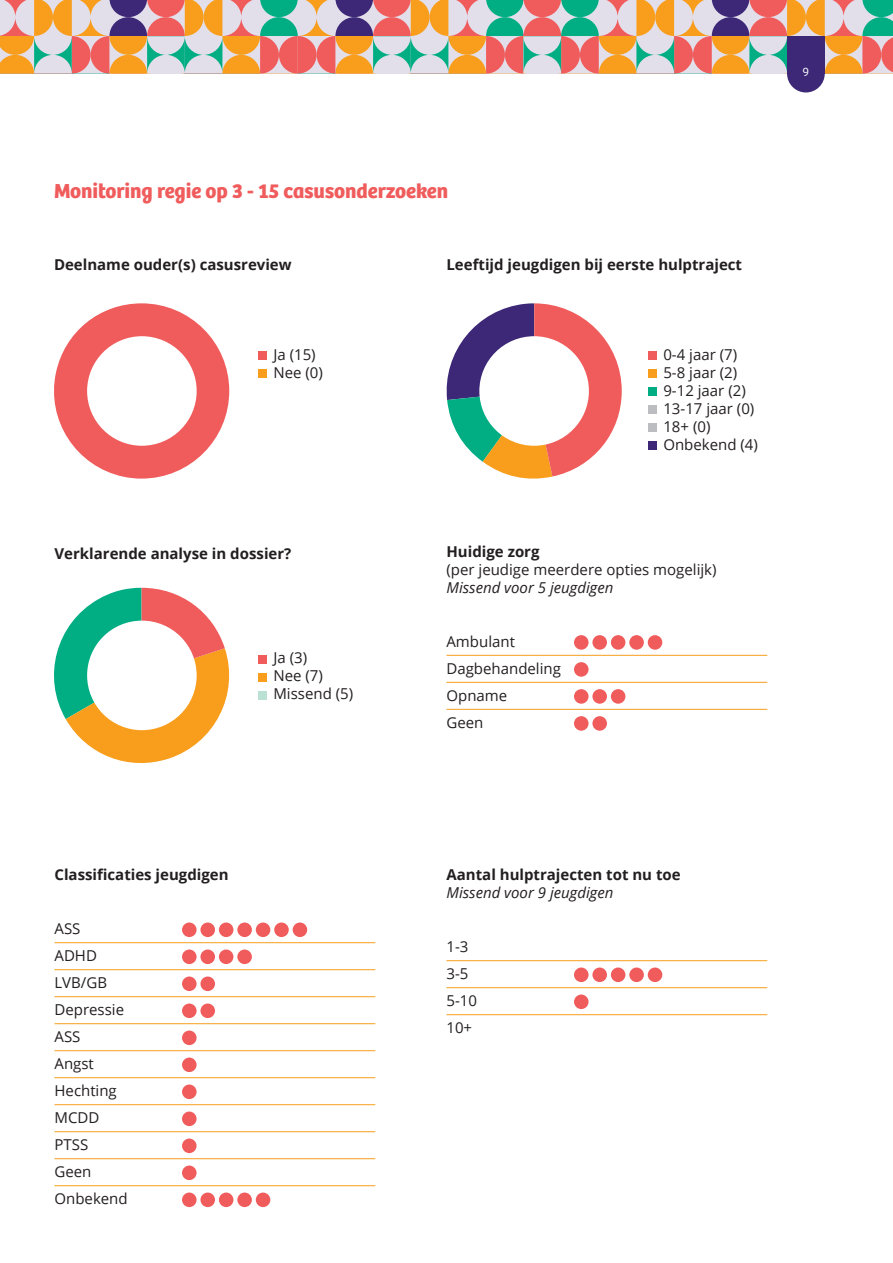
<style>
.page{position:relative;width:893px;height:1263px;background:#fff}
.page>*{position:absolute;margin:0;border:0;box-sizing:border-box;transform-origin:0 0}
.t1{font:700 21px "Bree";color:#f05c5c}
.t2{font:15px/18px "Open Sans";color:#231f20}
.t3{font:700 15px "Open Sans";color:#231f20}
.t4{font:italic 15px "Open Sans";color:#231f20}
.t5{font:300 12.6px "Bree";color:#fff}
.s1{font-style:italic}
</style>
<div class="page">
<svg style="left:54px;top:588px;width:176px;height:175px"></svg>
<svg style="left:446px;top:303px;width:176px;height:176px"></svg>
<svg style="left:54px;top:303px;width:175px;height:176px"></svg>
<div style="left:87px;top:336px;width:110px;height:110px;background:#fff;border-radius:50%"></div>
<div style="left:479px;top:336px;width:110px;height:110px;background:#fff;border-radius:50%"></div>
<div style="left:259px;top:352px;width:8px;height:8px;background:#f05c5c"></div>
<div style="left:259px;top:370px;width:8px;height:8px;background:#f89e1c"></div>
<div style="left:648px;top:352px;width:8px;height:8px;background:#f05c5c"></div>
<div style="left:648px;top:370px;width:8px;height:8px;background:#f89e1c"></div>
<div style="left:648px;top:388px;width:8px;height:8px;background:#01ae84"></div>
<div style="left:648px;top:406px;width:8px;height:8px;background:#bcbdc0"></div>
<div style="left:648px;top:424px;width:8px;height:8px;background:#bcbdc0"></div>
<div style="left:648px;top:442px;width:8px;height:8px;background:#3c2877"></div>
<div style="left:574px;top:635px;width:14px;height:15px;background:#f05c5c;border-radius:50%"></div>
<div style="left:592px;top:635px;width:15px;height:15px;background:#f05c5c;border-radius:50%"></div>
<div style="left:611px;top:635px;width:14px;height:15px;background:#f05c5c;border-radius:50%"></div>
<div style="left:629px;top:635px;width:15px;height:15px;background:#f05c5c;border-radius:50%"></div>
<div style="left:648px;top:635px;width:14px;height:15px;background:#f05c5c;border-radius:50%"></div>
<hr style="left:446px;top:655px;width:321px;height:1px;background:#f89e1c">
<div style="left:574px;top:662px;width:14px;height:15px;background:#f05c5c;border-radius:50%"></div>
<hr style="left:446px;top:682px;width:321px;height:1px;background:#f89e1c">
<div style="left:574px;top:689px;width:14px;height:15px;background:#f05c5c;border-radius:50%"></div>
<div style="left:592px;top:689px;width:15px;height:15px;background:#f05c5c;border-radius:50%"></div>
<div style="left:611px;top:689px;width:14px;height:15px;background:#f05c5c;border-radius:50%"></div>
<hr style="left:446px;top:709px;width:321px;height:1px;background:#f89e1c">
<div style="left:574px;top:716px;width:14px;height:15px;background:#f05c5c;border-radius:50%"></div>
<div style="left:592px;top:716px;width:15px;height:15px;background:#f05c5c;border-radius:50%"></div>
<div style="left:87px;top:621px;width:110px;height:109px;background:#fff;border-radius:50%"></div>
<div style="left:259px;top:655px;width:8px;height:8px;background:#f05c5c"></div>
<div style="left:259px;top:673px;width:8px;height:8px;background:#f89e1c"></div>
<div style="left:259px;top:691px;width:8px;height:8px;background:#bbe1d4"></div>
<div style="left:182px;top:922px;width:15px;height:15px;background:#f05c5c;border-radius:50%"></div>
<div style="left:200px;top:922px;width:15px;height:15px;background:#f05c5c;border-radius:50%"></div>
<div style="left:219px;top:922px;width:14px;height:15px;background:#f05c5c;border-radius:50%"></div>
<div style="left:237px;top:922px;width:15px;height:15px;background:#f05c5c;border-radius:50%"></div>
<div style="left:256px;top:922px;width:14px;height:15px;background:#f05c5c;border-radius:50%"></div>
<div style="left:274px;top:922px;width:15px;height:15px;background:#f05c5c;border-radius:50%"></div>
<div style="left:293px;top:922px;width:14px;height:15px;background:#f05c5c;border-radius:50%"></div>
<hr style="left:55px;top:942px;width:320px;height:1px;background:#f89e1c">
<div style="left:182px;top:949px;width:15px;height:15px;background:#f05c5c;border-radius:50%"></div>
<div style="left:200px;top:949px;width:15px;height:15px;background:#f05c5c;border-radius:50%"></div>
<div style="left:219px;top:949px;width:14px;height:15px;background:#f05c5c;border-radius:50%"></div>
<div style="left:237px;top:949px;width:15px;height:15px;background:#f05c5c;border-radius:50%"></div>
<hr style="left:55px;top:969px;width:320px;height:1px;background:#f89e1c">
<div style="left:182px;top:976px;width:15px;height:15px;background:#f05c5c;border-radius:50%"></div>
<div style="left:200px;top:976px;width:15px;height:15px;background:#f05c5c;border-radius:50%"></div>
<hr style="left:55px;top:996px;width:320px;height:1px;background:#f89e1c">
<div style="left:182px;top:1003px;width:15px;height:15px;background:#f05c5c;border-radius:50%"></div>
<div style="left:200px;top:1003px;width:15px;height:15px;background:#f05c5c;border-radius:50%"></div>
<hr style="left:55px;top:1023px;width:320px;height:1px;background:#f89e1c">
<div style="left:182px;top:1030px;width:15px;height:15px;background:#f05c5c;border-radius:50%"></div>
<hr style="left:55px;top:1050px;width:320px;height:1px;background:#f89e1c">
<div style="left:182px;top:1057px;width:15px;height:15px;background:#f05c5c;border-radius:50%"></div>
<hr style="left:55px;top:1077px;width:320px;height:1px;background:#f89e1c">
<div style="left:182px;top:1084px;width:15px;height:15px;background:#f05c5c;border-radius:50%"></div>
<hr style="left:55px;top:1104px;width:320px;height:1px;background:#f89e1c">
<div style="left:182px;top:1111px;width:15px;height:15px;background:#f05c5c;border-radius:50%"></div>
<hr style="left:55px;top:1131px;width:320px;height:1px;background:#f89e1c">
<div style="left:182px;top:1138px;width:15px;height:15px;background:#f05c5c;border-radius:50%"></div>
<hr style="left:55px;top:1158px;width:320px;height:1px;background:#f89e1c">
<div style="left:182px;top:1165px;width:15px;height:15px;background:#f05c5c;border-radius:50%"></div>
<hr style="left:55px;top:1185px;width:320px;height:1px;background:#f89e1c">
<div style="left:182px;top:1192px;width:15px;height:15px;background:#f05c5c;border-radius:50%"></div>
<div style="left:200px;top:1192px;width:15px;height:15px;background:#f05c5c;border-radius:50%"></div>
<div style="left:219px;top:1192px;width:14px;height:15px;background:#f05c5c;border-radius:50%"></div>
<div style="left:237px;top:1192px;width:15px;height:15px;background:#f05c5c;border-radius:50%"></div>
<div style="left:256px;top:1192px;width:14px;height:15px;background:#f05c5c;border-radius:50%"></div>
<hr style="left:446px;top:960px;width:321px;height:1px;background:#f89e1c">
<div style="left:574px;top:967px;width:14px;height:15px;background:#f05c5c;border-radius:50%"></div>
<div style="left:592px;top:967px;width:15px;height:15px;background:#f05c5c;border-radius:50%"></div>
<div style="left:611px;top:967px;width:14px;height:15px;background:#f05c5c;border-radius:50%"></div>
<div style="left:629px;top:967px;width:15px;height:15px;background:#f05c5c;border-radius:50%"></div>
<div style="left:648px;top:967px;width:14px;height:15px;background:#f05c5c;border-radius:50%"></div>
<hr style="left:446px;top:987px;width:321px;height:1px;background:#f89e1c">
<div style="left:574px;top:994px;width:14px;height:15px;background:#f05c5c;border-radius:50%"></div>
<hr style="left:446px;top:1014px;width:321px;height:1px;background:#f89e1c">
<svg style="left:0;top:0;width:893px;height:73px;background:#cba68c"></svg>
<div style="left:787px;top:55px;width:38px;height:37px;background:#3c2877;border-radius:50%"></div>
<div style="left:787px;top:36px;width:38px;height:38px;background:#3c2877"></div>
<p class="t1" style="left:54px;top:178px;width:396px">Monitoring regie op 3 - 15 casusonderzoeken</p>
<p class="t3" style="left:54px;top:254px;width:239px">Deelname ouder(s) casusreview</p>
<p class="t3" style="left:446px;top:254px;width:297px">Leeftijd jeugdigen bij eerste hulptraject</p>
<p class="t2" style="left:273px;top:345px;width:44px">Ja (15)</p>
<p class="t2" style="left:273px;top:363px;width:51px">Nee (0)</p>
<p class="t2" style="left:663px;top:345px;width:75px">0-4 jaar (7)</p>
<p class="t2" style="left:663px;top:363px;width:75px">5-8 jaar (2)</p>
<p class="t2" style="left:663px;top:381px;width:84px">9-12 jaar (2)</p>
<p class="t2" style="left:663px;top:399px;width:92px">13-17 jaar (0)</p>
<p class="t2" style="left:663px;top:417px;width:49px">18+ (0)</p>
<p class="t2" style="left:663px;top:435px;width:96px">Onbekend (4)</p>
<p class="t3" style="left:55px;top:543px;width:238px">Verklarende analyse in dossier?</p>
<p class="t2" style="left:273px;top:648px;width:35px">Ja (3)</p>
<p class="t2" style="left:273px;top:666px;width:51px">Nee (7)</p>
<p class="t2" style="left:273px;top:684px;width:81px">Missend (5)</p>
<p class="t3" style="left:446px;top:541px;width:95px">Huidige zorg</p>
<p class="t2" style="left:446px;top:560px;width:272px">(per jeudige meerdere opties mogelijk)<br><span class="s1">Missend voor 5 jeugdigen</span></p>
<p class="t2" style="left:446px;top:632px;width:70px">Ambulant</p>
<p class="t2" style="left:446px;top:659px;width:116px">Dagbehandeling</p>
<p class="t2" style="left:446px;top:686px;width:62px">Opname</p>
<p class="t2" style="left:446px;top:713px;width:38px">Geen</p>
<p class="t5" style="left:802px;top:65px;width:8px">9</p>
<p class="t3" style="left:55px;top:864px;width:176px">Classificaties jeugdigen</p>
<p class="t2" style="left:55px;top:919px;width:27px">ASS</p>
<p class="t2" style="left:55px;top:946px;width:44px">ADHD</p>
<p class="t2" style="left:55px;top:973px;width:54px">LVB/GB</p>
<p class="t2" style="left:55px;top:1000px;width:71px">Depressie</p>
<p class="t2" style="left:55px;top:1027px;width:27px">ASS</p>
<p class="t2" style="left:55px;top:1054px;width:41px">Angst</p>
<p class="t2" style="left:55px;top:1081px;width:64px">Hechting</p>
<p class="t2" style="left:55px;top:1108px;width:46px">MCDD</p>
<p class="t2" style="left:55px;top:1135px;width:35px">PTSS</p>
<p class="t2" style="left:55px;top:1162px;width:38px">Geen</p>
<p class="t2" style="left:55px;top:1189px;width:75px">Onbekend</p>
<p class="t3" style="left:446px;top:864px;width:236px">Aantal hulptrajecten tot nu toe</p>
<p class="t4" style="left:446px;top:882px;width:168px">Missend voor 9 jeugdigen</p>
<p class="t2" style="left:446px;top:937px;width:23px">1-3</p>
<p class="t2" style="left:446px;top:964px;width:23px">3-5</p>
<p class="t2" style="left:446px;top:991px;width:32px">5-10</p>
<p class="t2" style="left:446px;top:1018px;width:27px">10+</p>
</div>
